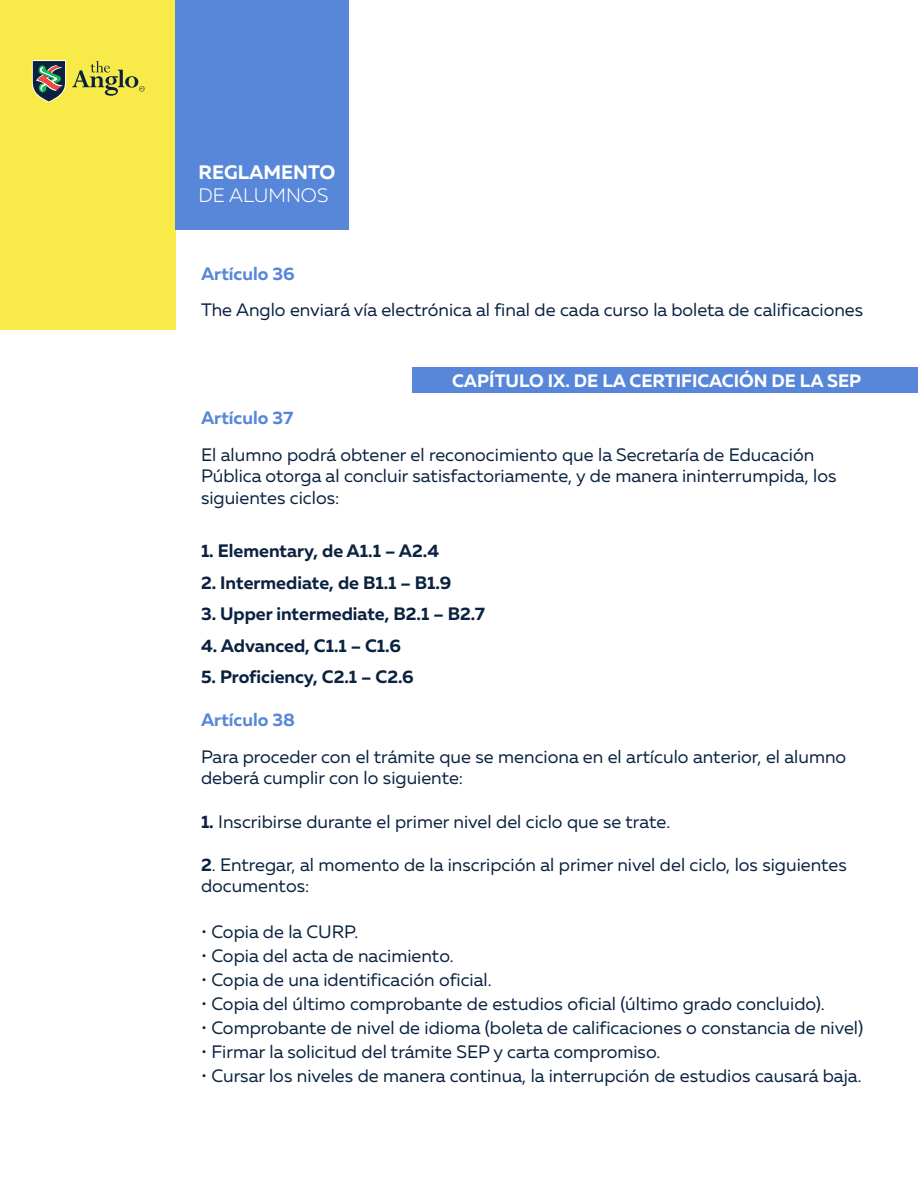
<style>
.page{position:relative;width:918px;height:1188px;background:#fff}
.page>*{position:absolute;margin:0;border:0;box-sizing:border-box;transform-origin:0 0}
.t1{font:700 19.5px "Muller";color:#fff}
.t2{font:300 19.5px "Muller";color:#fff}
.t3{font:18px/21.6px "Muller";color:#0a2240}
.t4{font:700 18px "Muller";color:#0a2240}
.t5{font:700 18px "Muller";color:#fff}
.t6{font:700 18px "Muller";color:#5887da}
.s1{font-weight:700}
</style>
<div class="page">
<div style="left:0;top:0;width:176px;height:330px;background:#f7ea49"></div>
<div style="left:176px;top:0;width:173px;height:229px;background:#5887da"></div>
<svg style="left:32px;top:60px;width:34px;height:43px"></svg>
<svg style="left:72px;top:61px;width:73px;height:35px"></svg>
<div style="left:412px;top:367px;width:506px;height:26px;background:#5887da"></div>
<p class="t1" style="left:198px;top:161px;width:138px">REGLAMENTO</p>
<p class="t2" style="left:198px;top:184px;width:131px">DE ALUMNOS</p>
<p class="t6" style="left:201px;top:263px;width:95px">Artículo 36</p>
<p class="t3" style="left:201px;top:300px;width:664px">The Anglo enviará vía electrónica al final de cada curso la boleta de calificaciones</p>
<p class="t5" style="left:452px;top:370px;width:411px">CAPÍTULO IX. DE LA CERTIFICACIÓN DE LA SEP</p>
<p class="t6" style="left:201px;top:408px;width:94px">Artículo 37</p>
<p class="t3" style="left:201px;top:445px;width:637px">El alumno podrá obtener el reconocimiento que la Secretaría de Educación<br>Pública otorga al concluir satisfactoriamente, y de manera ininterrumpida, los siguientes ciclos:</p>
<p class="t4" style="left:201px;top:541px;width:240px">1. Elementary, de A1.1 – A2.4</p>
<p class="t4" style="left:201px;top:572px;width:252px">2. Intermediate, de B1.1 – B1.9</p>
<p class="t4" style="left:201px;top:604px;width:286px">3. Upper intermediate, B2.1 – B2.7</p>
<p class="t4" style="left:201px;top:635px;width:201px">4. Advanced, C1.1 – C1.6</p>
<p class="t4" style="left:201px;top:667px;width:214px">5. Proficiency, C2.1 – C2.6</p>
<p class="t6" style="left:201px;top:710px;width:95px">Artículo 38</p>
<p class="t3" style="left:201px;top:747px;width:647px">Para proceder con el trámite que se menciona en el artículo anterior, el alumno deberá cumplir con lo siguiente:</p>
<p class="t3" style="left:201px;top:812px;width:471px"><span class="s1">1.</span> Inscribirse durante el primer nivel del ciclo que se trate.</p>
<p class="t3" style="left:201px;top:855px;width:647px"><span class="s1">2</span>. Entregar, al momento de la inscripción al primer nivel del ciclo, los siguientes documentos:</p>
<p class="t3" style="left:201px;top:921px;width:159px">• Copia de la CURP.</p>
<p class="t3" style="left:201px;top:945px;width:254px">• Copia del acta de nacimiento.</p>
<p class="t3" style="left:201px;top:969px;width:292px">• Copia de una identificación oficial.</p>
<p class="t3" style="left:201px;top:993px;width:625px">• Copia del último comprobante de estudios oficial (último grado concluido).</p>
<p class="t3" style="left:201px;top:1017px;width:664px">• Comprobante de nivel de idioma (boleta de calificaciones o constancia de nivel)</p>
<p class="t3" style="left:201px;top:1041px;width:461px">• Firmar la solicitud del trámite SEP y carta compromiso.</p>
<p class="t3" style="left:201px;top:1065px;width:662px">• Cursar los niveles de manera continua, la interrupción de estudios causará baja.</p>
</div>
